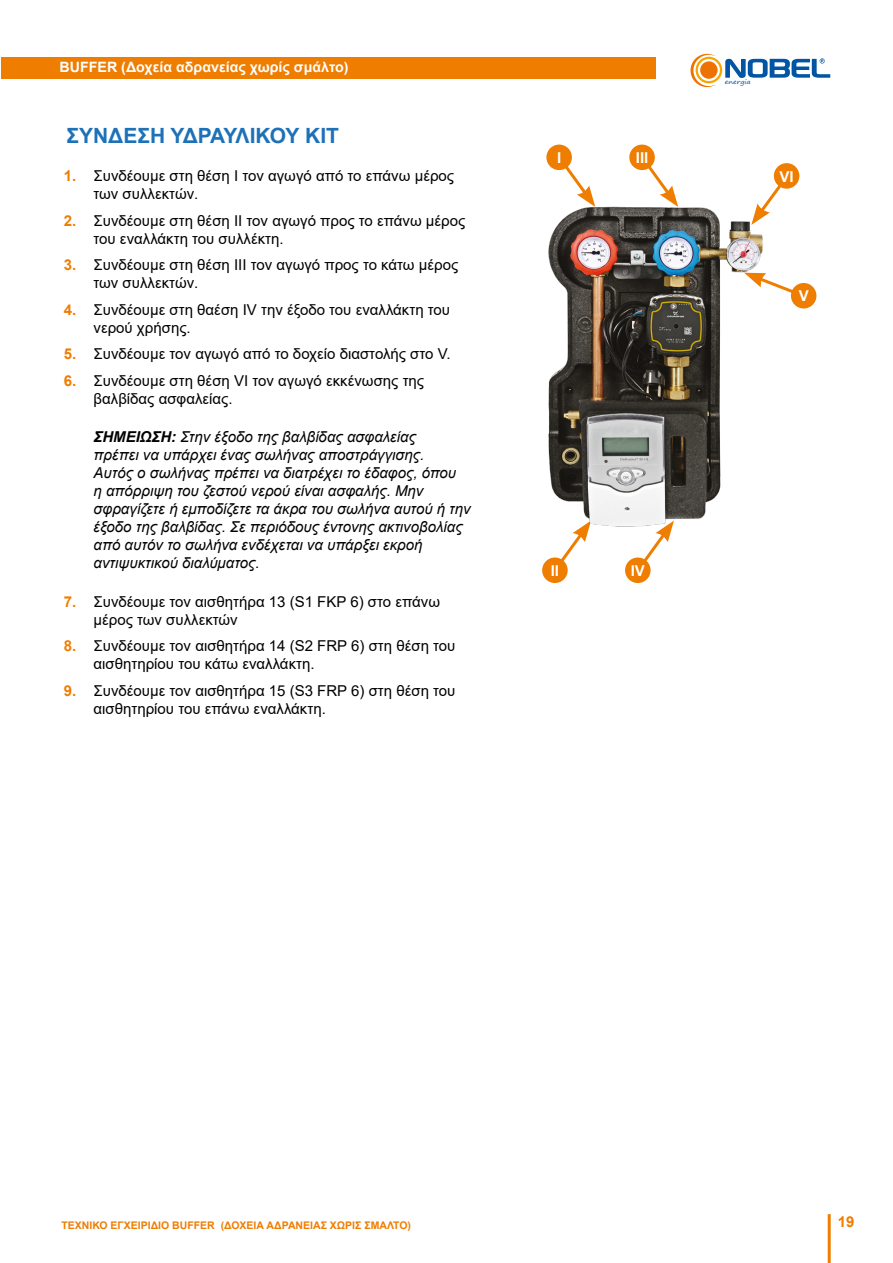
<style>
.page{position:relative;width:893px;height:1263px;background:#fff}
.page>*{position:absolute;margin:0;border:0;box-sizing:border-box;transform-origin:0 0}
.t1{font:700 21px "Arial";color:#1d71b8}
.t2{font:15px/18px "Arial";color:#000}
.t3{font:italic 15px/18px "Arial";color:#000}
.t4{font:700 15px "Arial";color:#fff}
.t5{font:700 15px "Arial";color:#ef7d00}
.t6{font:700 14.25px "Arial";color:#fff}
.t7{font:700 10.5px "Arial";color:#ef7d00}
.t8{font:6.15px "Segoe Print";color:#0056a4;scale:1.17 1}
.s1{font-weight:700;color:#ef7d00}
.s2{font-weight:700}
</style>
<div class="page">
<div style="left:1px;top:57px;width:655px;height:21px;background:#ef7d00"></div>
<hr style="left:828px;top:1214px;width:3px;height:49px;background:#ef7d00">
<svg style="left:690px;top:54px;width:140px;height:33px"></svg>
<svg style="left:558px;top:153px;width:36px;height:48px"></svg>
<div style="left:546px;top:145px;width:26px;height:25px;background:#ef7d00;border-radius:50%"></div>
<svg style="left:561px;top:528px;width:28px;height:33px"></svg>
<div style="left:542px;top:557px;width:26px;height:26px;background:#ef7d00;border-radius:50%"></div>
<svg style="left:641px;top:153px;width:36px;height:48px"></svg>
<div style="left:629px;top:145px;width:26px;height:25px;background:#ef7d00;border-radius:50%"></div>
<svg style="left:644px;top:528px;width:28px;height:33px"></svg>
<div style="left:625px;top:557px;width:26px;height:26px;background:#ef7d00;border-radius:50%"></div>
<svg style="left:767px;top:174px;width:14px;height:27px"></svg>
<div style="left:774px;top:163px;width:25px;height:26px;background:#ef7d00;border-radius:50%"></div>
<svg style="left:771px;top:281px;width:29px;height:15px"></svg>
<div style="left:791px;top:283px;width:25px;height:25px;background:#ef7d00;border-radius:50%"></div>
<img style="left:548px;top:201px;width:223px;height:327px">
<p class="t6" style="left:60px;top:57px;width:290px">BUFFER (Δοχεία αδρανείας χωρίς σμάλτο)</p>
<h1 class="t1" style="left:67px;top:121px;width:274px">ΣΥΝΔΕΣΗ ΥΔΡΑΥΛΙΚΟΥ ΚΙΤ</h1>
<p class="t2" style="left:94px;top:167px;width:362px;text-indent:-30px"><span class="s1">1.</span> Συνδέουμε στη θέση Ι τον αγωγό από το επάνω μέρος των συλλεκτών.</p>
<p class="t2" style="left:94px;top:211px;width:373px;text-indent:-30px"><span class="s1">2.</span> Συνδέουμε στη θέση ΙΙ τον αγωγό προς το επάνω μέρος του εναλλάκτη του συλλέκτη.</p>
<p class="t2" style="left:94px;top:256px;width:366px;text-indent:-30px"><span class="s1">3.</span> Συνδέουμε στη θέση ΙΙΙ τον αγωγό προς το κάτω μέρος των συλλεκτών.</p>
<p class="t2" style="left:94px;top:301px;width:358px;text-indent:-30px"><span class="s1">4.</span> Συνδέουμε στη θαέση ΙV την έξοδο του εναλλάκτη του νερού χρήσης.</p>
<p class="t2" style="left:64px;top:345px;width:388px"><span class="s1">5.</span> Συνδέουμε τον αγωγό από το δοχείο διαστολής στο V.</p>
<p class="t2" style="left:94px;top:372px;width:332px;text-indent:-30px"><span class="s1">6.</span> Συνδέουμε στη θέση VI τον αγωγό εκκένωσης της βαλβίδας ασφαλείας.</p>
<p class="t3" style="left:94px;top:428px;width:379px"><span class="s2">ΣΗΜΕΙΩΣΗ:</span> Στην έξοδο της βαλβίδας ασφαλείας<br>πρέπει να υπάρχει ένας σωλήνας αποστράγγισης.<br>Αυτός ο σωλήνας πρέπει να διατρέχει το έδαφος, όπου<br>η απόρριψη του ζεστού νερού είναι ασφαλής. Μην σφραγίζετε ή εμποδίζετε τα άκρα του σωλήνα αυτού ή την έξοδο της βαλβίδας. Σε περιόδους έντονης ακτινοβολίας από αυτόν το σωλήνα ενδέχεται να υπάρξει εκροή αντιψυκτικού διαλύματος.</p>
<p class="t2" style="left:94px;top:593px;width:348px;text-indent:-30px"><span class="s1">7.</span> Συνδέουμε τον αισθητήρα 13 (S1 FKP 6) στο επάνω μέρος των συλλεκτών</p>
<p class="t2" style="left:94px;top:637px;width:363px;text-indent:-30px"><span class="s1">8.</span> Συνδέουμε τον αισθητήρα 14 (S2 FRΡ 6) στη θέση του αισθητηρίου του κάτω εναλλάκτη.</p>
<p class="t2" style="left:94px;top:682px;width:363px;text-indent:-30px"><span class="s1">9.</span> Συνδέουμε τον αισθητήρα 15 (S3 FRΡ 6) στη θέση του αισθητηρίου του επάνω εναλλάκτη.</p>
<p class="t4" style="left:557px;top:147px;width:6px">Ι</p>
<p class="t4" style="left:636px;top:147px;width:14px">ΙII</p>
<p class="t8" style="left:725px;top:76px;width:24px">energia</p>
<p class="t4" style="left:779px;top:166px;width:16px">VΙ</p>
<p class="t4" style="left:799px;top:285px;width:12px">V</p>
<p class="t4" style="left:551px;top:560px;width:10px">II</p>
<p class="t4" style="left:631px;top:560px;width:16px">IV</p>
<p class="t7" style="left:61px;top:1218px;width:351px">ΤΕΧΝΙΚΟ ΕΓΧΕΙΡΙΔΙΟ BUFFER (ΔΟΧΕΙΑ ΑΔΡΑΝΕΙΑΣ ΧΩΡΙΣ ΣΜΑΛΤΟ)</p>
<p class="t5" style="left:838px;top:1211px;width:18px">19</p>
</div>
